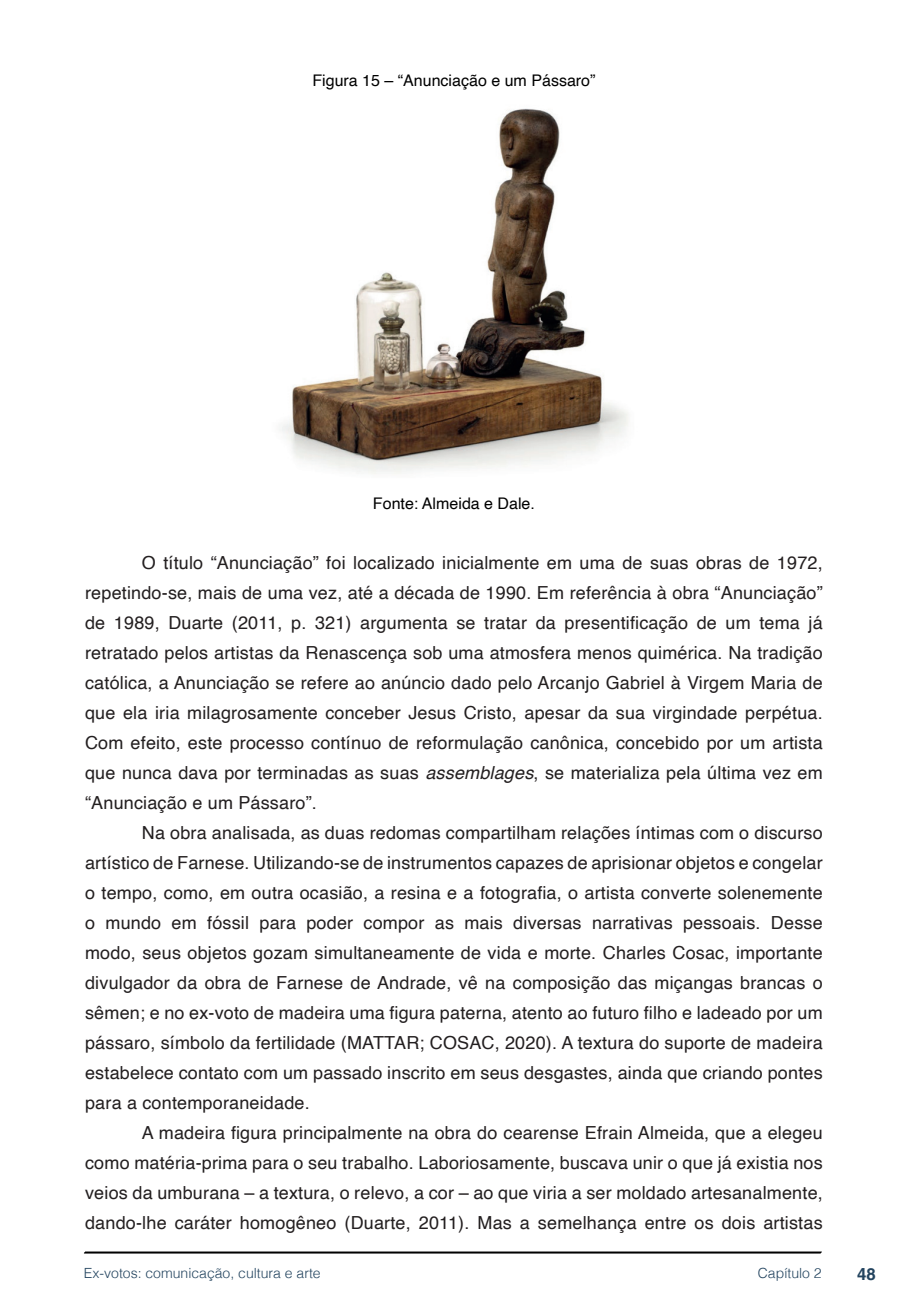
<style>
.page{position:relative;width:908px;height:1304px;background:#fff}
.page>*{position:absolute;margin:0;border:0;box-sizing:border-box;transform-origin:0 0}
.txt{font:18px/30px "Helvetica";letter-spacing:.01em;color:#231f20;text-align:justify}
.t1{font:700 16.8px "Helvetica";color:#23445f}
.imagens_graf_tab{font:16px "Helvetica";color:#000}
.t2{font:300 14px "Helvetica";color:#23445f}
.s1{font-style:italic}
</style>
<div class="page">
<svg style="left:84px;top:1251px;width:737px;height:3px;background:#515151"></svg>
<img style="left:282px;top:108px;width:347px;height:366px">
<p class="imagens_graf_tab" style="left:312px;top:68px;width:284px">Figura 15 – “Anunciação e um Pássaro”</p>
<p class="imagens_graf_tab" style="left:373px;top:491px;width:163px">Fonte: Almeida e Dale.</p>
<p class="txt" style="left:85px;top:548px;width:739px;text-indent:57px">O título “Anunciação” foi localizado inicialmente em uma de suas obras de 1972, repetindo-se, mais de uma vez, até a década de 1990. Em referência à obra “Anunciação” de 1989, Duarte (2011, p. 321) argumenta se tratar da presentificação de um tema já retratado pelos artistas da Renascença sob uma atmosfera menos quimérica. Na tradição católica, a Anunciação se refere ao anúncio dado pelo Arcanjo Gabriel à Virgem Maria de que ela iria milagrosamente conceber Jesus Cristo, apesar da sua virgindade perpétua.<br>Com efeito, este processo contínuo de reformulação canônica, concebido por um artista que nunca dava por terminadas as suas <span class="s1">assemblages</span>, se materializa pela última vez em “Anunciação e um Pássaro”.</p>
<p class="txt" style="left:85px;top:818px;width:738px;text-indent:57px">Na obra analisada, as duas redomas compartilham relações íntimas com o discurso artístico de Farnese. Utilizando-se de instrumentos capazes de aprisionar objetos e congelar o tempo, como, em outra ocasião, a resina e a fotografia, o artista converte solenemente o mundo em fóssil para poder compor as mais diversas narrativas pessoais. Desse modo, seus objetos gozam simultaneamente de vida e morte. Charles Cosac, importante divulgador da obra de Farnese de Andrade, vê na composição das miçangas brancas o sêmen; e no ex-voto de madeira uma figura paterna, atento ao futuro filho e ladeado por um pássaro, símbolo da fertilidade (MATTAR; COSAC, 2020). A textura do suporte de madeira estabelece contato com um passado inscrito em seus desgastes, ainda que criando pontes para a contemporaneidade.</p>
<p class="txt" style="left:85px;top:1118px;width:739px;text-indent:57px">A madeira figura principalmente na obra do cearense Efrain Almeida, que a elegeu como matéria-prima para o seu trabalho. Laboriosamente, buscava unir o que já existia nos veios da umburana – a textura, o relevo, a cor – ao que viria a ser moldado artesanalmente, dando-lhe caráter homogêneo (Duarte, 2011). Mas a semelhança entre os dois artistas</p>
<p class="t2" style="left:84px;top:1261px;width:238px">Ex-votos: comunicação, cultura e arte</p>
<p class="t2" style="left:757px;top:1261px;width:65px">Capítulo 2</p>
<p class="t1" style="left:856px;top:1264px;width:20px">48</p>
</div>
